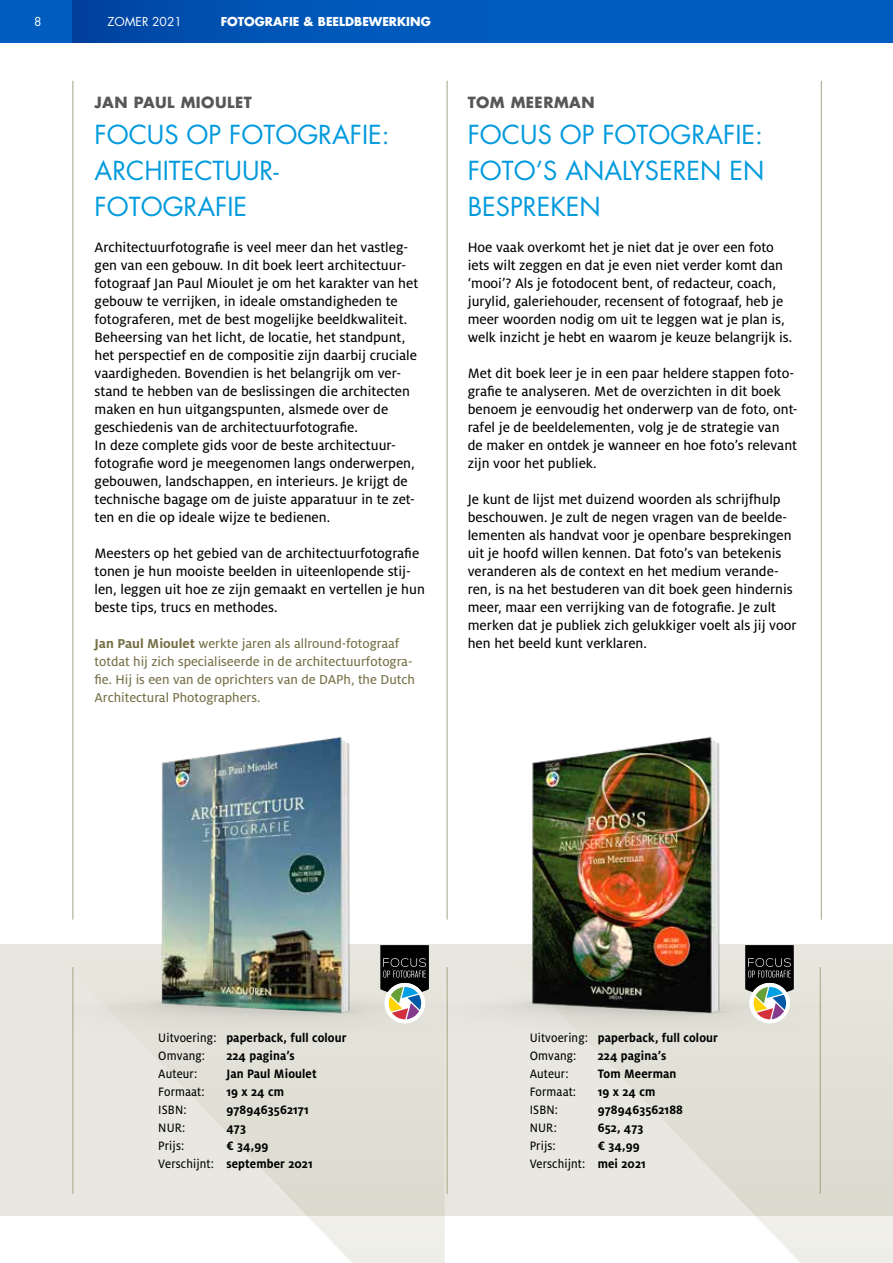
<style>
.page{position:relative;width:893px;height:1263px;background:#fff}
.page>*{position:absolute;margin:0;border:0;box-sizing:border-box;transform-origin:0 0}
.t1{font:25.5px/36px "Futura";color:#009add;text-align:justify}
.t2{font:15px/18px "Milo OT Text";color:#000}
.t3{font:700 15px "Futura";letter-spacing:.03em;color:#575756}
.t4{font:14.25px/18px "Milo OT Text";color:#757047}
.t5{font:700 13.5px/18px "Milo OT";letter-spacing:.01em;color:#000;scale:.93 1}
.t6{font:13.5px "Milo OT Text";letter-spacing:.01em;color:#000;scale:.93 1}
.t7{font:700 12px "Futura";color:#fff}
.t8{font:12px "Futura";color:#fff}
.s1{font-family:"Milo OT";font-weight:700}
.s2{font-family:"Milo OT Text";font-weight:400}
</style>
<div class="page">
<svg style="left:756px;top:1216px;width:137px;height:47px;fill:#efefe9"></svg>
<svg style="left:308px;top:1216px;width:137px;height:47px;fill:#efefe9"></svg>
<div style="left:0;top:945px;width:893px;height:271px;background:linear-gradient(to right,#e7e6de,#e1e0d6)"></div>
<hr style="left:73px;top:967px;width:1px;height:227px;background:#a6a185">
<hr style="left:820px;top:967px;width:1px;height:227px;background:#a6a185">
<hr style="left:447px;top:967px;width:1px;height:227px;background:#a6a185">
<hr style="left:821px;top:81px;width:1px;height:838px;background:#a6a185">
<hr style="left:447px;top:81px;width:1px;height:838px;background:#a6a185">
<hr style="left:73px;top:81px;width:1px;height:838px;background:#a6a185">
<img style="left:73px;top:726px;width:749px;height:405px">
<div style="left:749px;top:983px;width:41px;height:40px;background:#fff;border-radius:50%"></div>
<div style="left:750px;top:983px;width:40px;height:40px;background:#fff;border-radius:50%"></div>
<svg style="left:745px;top:945px;width:49px;height:74px;background:#5f605d"></svg>
<div style="left:384px;top:983px;width:41px;height:40px;background:#fff;border-radius:50%"></div>
<div style="left:385px;top:983px;width:40px;height:40px;background:#fff;border-radius:50%"></div>
<svg style="left:380px;top:945px;width:49px;height:74px;background:#5f605d"></svg>
<div style="left:0;top:0;width:893px;height:43px;background:#005dbf"></div>
<div style="left:72px;top:0;width:821px;height:43px;background:linear-gradient(to right,#004cab,#0063c6)"></div>
<p class="t8" style="left:34px;top:13px;width:9px">8</p>
<p class="t8" style="left:108px;top:13px;width:76px">ZOMER 2021</p>
<p class="t7" style="left:221px;top:13px;width:212px">FOTOGRAFIE &amp; BEELDBEWERKING</p>
<p class="t3" style="left:95px;top:92px;width:159px">JAN PAUL MIOULET</p>
<h1 class="t1" style="left:95px;top:116px;width:297px;text-align:left">FOCUS OP FOTOGRAFIE:<br>ARCHITECTUUR-<br>FOTOGRAFIE</h1>
<p class="t2" style="left:95px;top:238px;width:325px">Architectuurfotografie is veel meer dan het vastleg&shy;gen van een gebouw. In dit boek leert architectuur&shy;fotograaf Jan Paul Mioulet je om het karakter van het gebouw te verrijken, in ideale omstandigheden te fotograferen, met de best mogelijke beeldkwaliteit.<br>Beheersing van het licht, de locatie, het standpunt, het perspectief en de compositie zijn daarbij cruciale vaardigheden. Bovendien is het belangrijk om ver&shy;stand te hebben van de beslissingen die architecten maken en hun uitgangspunten, alsmede over de geschiedenis van de architectuurfotografie.<br>In deze complete gids voor de beste architectuur&shy;fotografie word je meegenomen langs onderwerpen, gebouwen, landschappen, en interieurs. Je krijgt de technische bagage om de juiste apparatuur in te zet&shy;ten en die op ideale wijze te bedienen.</p>
<p class="t2" style="left:95px;top:544px;width:332px">Meesters op het gebied van de architectuurfotografie tonen je hun mooiste beelden in uiteenlopende stij&shy;len, leggen uit hoe ze zijn gemaakt en vertellen je hun beste tips, trucs en methodes.</p>
<p class="t4" style="left:95px;top:635px;width:322px"><span class="s1">Jan Paul Mioulet</span> werkte jaren als allround-fotograaf totdat hij zich specialiseerde in de architectuurfotogra&shy;fie. Hij is een van de oprichters van de DAPh, the Dutch Architectural Photographers.</p>
<p class="t3" style="left:468px;top:92px;width:128px">TOM MEERMAN</p>
<h1 class="t1" style="left:468px;top:116px;width:298px">FOCUS OP FOTOGRAFIE:<br>FOTO’S ANALYSEREN EN BESPREKEN</h1>
<p class="t2" style="left:468px;top:238px;width:326px">Hoe vaak overkomt het je niet dat je over een foto iets wilt zeggen en dat je even niet verder komt dan ‘mooi’? Als je fotodocent bent, of redacteur, coach, jurylid, galeriehouder, recensent of fotograaf, heb je meer woorden nodig om uit te leggen wat je plan is, welk inzicht je hebt en waarom je keuze belangrijk is.</p>
<p class="t2" style="left:468px;top:364px;width:331px">Met dit boek leer je in een paar heldere stappen foto&shy;grafie te analyseren. Met de overzichten in dit boek benoem je eenvoudig het onderwerp van de foto, ont&shy;rafel je de beeldelementen, volg je de strategie van de maker en ontdek je wanneer en hoe foto’s relevant zijn voor het publiek.</p>
<p class="t2" style="left:468px;top:490px;width:330px">Je kunt de lijst met duizend woorden als schrijfhulp beschouwen. Je zult de negen vragen van de beelde&shy;lementen als handvat voor je openbare besprekingen uit je hoofd willen kennen. Dat foto’s van betekenis veranderen als de context en het medium verande&shy;ren, is na het bestuderen van dit boek geen hindernis meer, maar een verrijking van de fotografie. Je zult merken dat je publiek zich gelukkiger voelt als jij voor hen het beeld kunt verklaren.</p>
<p class="t5" style="left:158px;top:1028px;width:204px"><span class="s2">Uitvoering:</span> paperback, full colour</p>
<p class="t6" style="left:158px;top:1048px;width:52px">Omvang:</p>
<p class="t5" style="left:226px;top:1046px;width:75px">224 pagina’s</p>
<p class="t6" style="left:158px;top:1066px;width:43px">Auteur:</p>
<p class="t5" style="left:226px;top:1064px;width:99px">Jan Paul Mioulet</p>
<p class="t6" style="left:158px;top:1084px;width:51px">Formaat:</p>
<p class="t5" style="left:226px;top:1082px;width:63px">19 x 24 cm</p>
<p class="t6" style="left:158px;top:1102px;width:32px">ISBN:</p>
<p class="t5" style="left:226px;top:1100px;width:90px">9789463562171</p>
<p class="t6" style="left:158px;top:1120px;width:31px">NUR:</p>
<p class="t5" style="left:226px;top:1118px;width:23px">473</p>
<p class="t6" style="left:158px;top:1138px;width:29px">Prijs:</p>
<p class="t5" style="left:158px;top:1136px;width:167px;text-indent:68px">€ 34,99<br><span class="s2">Verschijnt:</span> september 2021</p>
<p class="t5" style="left:530px;top:1028px;width:204px"><span class="s2">Uitvoering:</span> paperback, full colour</p>
<p class="t6" style="left:530px;top:1048px;width:52px">Omvang:</p>
<p class="t5" style="left:598px;top:1046px;width:75px">224 pagina’s</p>
<p class="t6" style="left:530px;top:1066px;width:43px">Auteur:</p>
<p class="t5" style="left:598px;top:1064px;width:86px">Tom Meerman</p>
<p class="t6" style="left:530px;top:1084px;width:51px">Formaat:</p>
<p class="t5" style="left:598px;top:1082px;width:63px">19 x 24 cm</p>
<p class="t6" style="left:530px;top:1102px;width:32px">ISBN:</p>
<p class="t5" style="left:598px;top:1100px;width:93px">9789463562188</p>
<p class="t6" style="left:530px;top:1120px;width:31px">NUR:</p>
<p class="t5" style="left:598px;top:1118px;width:51px">652, 473</p>
<p class="t6" style="left:530px;top:1138px;width:29px">Prijs:</p>
<p class="t5" style="left:598px;top:1136px;width:47px">€ 34,99</p>
<p class="t6" style="left:530px;top:1156px;width:126px">Verschijnt: <span class="s1">mei 2021</span></p>
</div>
